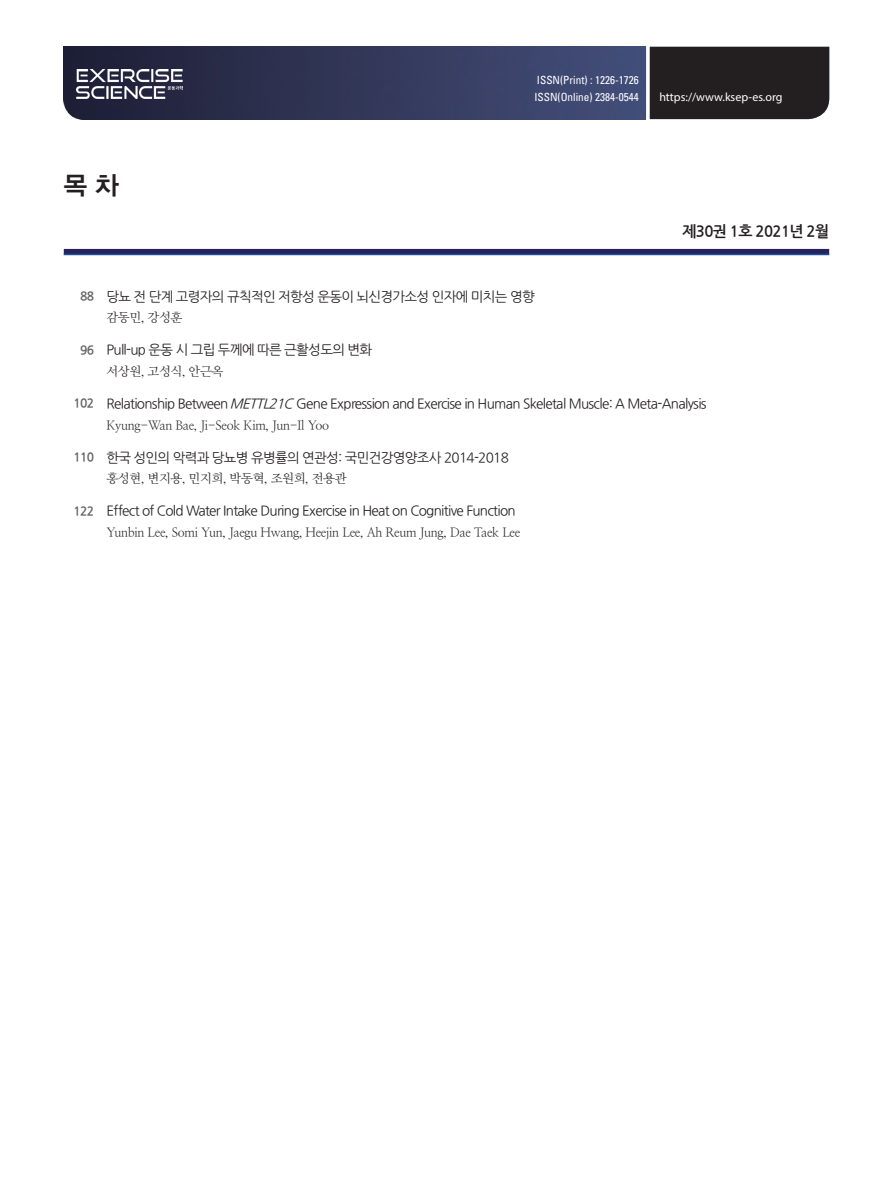
<style>
.page{position:relative;width:893px;height:1191px;background:#fff}
.page>*{position:absolute;margin:0;border:0;box-sizing:border-box;transform-origin:0 0}
.목차_제목_한글{font:25.5px "YDIYGO340";color:#231f20}
.초록{font:15px "Nanum Gothic OTF Bold";letter-spacing:-.04em;color:#231f20}
.목차_제목_한글-2{font:13.5px "Nanum Gothic OTF";letter-spacing:-.05em;color:#231f20}
.목차_저자_한글{font:12.45px "Nanum Myeongjo OTF";letter-spacing:-.025em;color:#231f20}
.t1{font:12px "Myriad Pro";color:#fff}
.t2{font:condensed 11.25px "Univers LT Std";color:#fff}
.s1{font-family:"Nanum Gothic OTF Bold";font-size:12.15px;color:#636366}
.s2{font-style:italic}
</style>
<div class="page">
<svg style="left:64px;top:249px;width:765px;height:5px;background:#252462"></svg>
<hr style="left:64px;top:254px;width:765px;height:1px;background:#1e4e96">
<svg style="left:64px;top:47px;width:765px;height:72px;background:#30334d"></svg>
<img style="left:76px;top:69px;width:107px;height:30px">
<p class="목차_제목_한글" style="left:64px;top:171px;width:56px">목 차</p>
<p class="t2" style="left:537px;top:73px;width:103px">ISSN(Print) : 1226-1726</p>
<p class="t2" style="left:534px;top:90px;width:106px">ISSN(Online) 2384-0544</p>
<p class="t1" style="left:659px;top:89px;width:125px">https://www.ksep-es.org</p>
<p class="초록" style="left:682px;top:223px;width:148px">제30권 1호 2021년 2월</p>
<p class="목차_제목_한글-2" style="left:80px;top:288px;width:456px"><span class="s1">88</span> 당뇨 전 단계 고령자의 규칙적인 저항성 운동이 뇌신경가소성 인자에 미치는 영향</p>
<p class="목차_저자_한글" style="left:106px;top:310px;width:77px">감동민, 강성훈</p>
<p class="목차_제목_한글-2" style="left:80px;top:342px;width:293px"><span class="s1">96</span> Pull-up 운동 시 그립 두께에 따른 근활성도의 변화</p>
<p class="목차_저자_한글" style="left:106px;top:364px;width:118px">서상원, 고성식, 안근옥</p>
<p class="목차_제목_한글-2" style="left:73px;top:395px;width:635px"><span class="s1">102</span> Relationship Between<span class="s2">METTL21C</span>Gene Expression and Exercise in Human Skeletal Muscle: A Meta-Analysis</p>
<p class="목차_저자_한글" style="left:106px;top:417px;width:224px">Kyung-Wan Bae, Ji-Seok Kim, Jun-Il Yoo</p>
<p class="목차_제목_한글-2" style="left:73px;top:449px;width:437px"><span class="s1">110</span> 한국 성인의 악력과 당뇨병 유병률의 연관성: 국민건강영양조사 2014-2018</p>
<p class="목차_저자_한글" style="left:106px;top:471px;width:242px">홍성현, 변지용, 민지희, 박동혁, 조원희, 전용관</p>
<p class="목차_제목_한글-2" style="left:73px;top:503px;width:444px"><span class="s1">122</span> Effect of Cold Water Intake During Exercise in Heat on Cognitive Function</p>
<p class="목차_저자_한글" style="left:106px;top:525px;width:415px">Yunbin Lee, Somi Yun, Jaegu Hwang, Heejin Lee, Ah Reum Jung, Dae Taek Lee</p>
</div>
